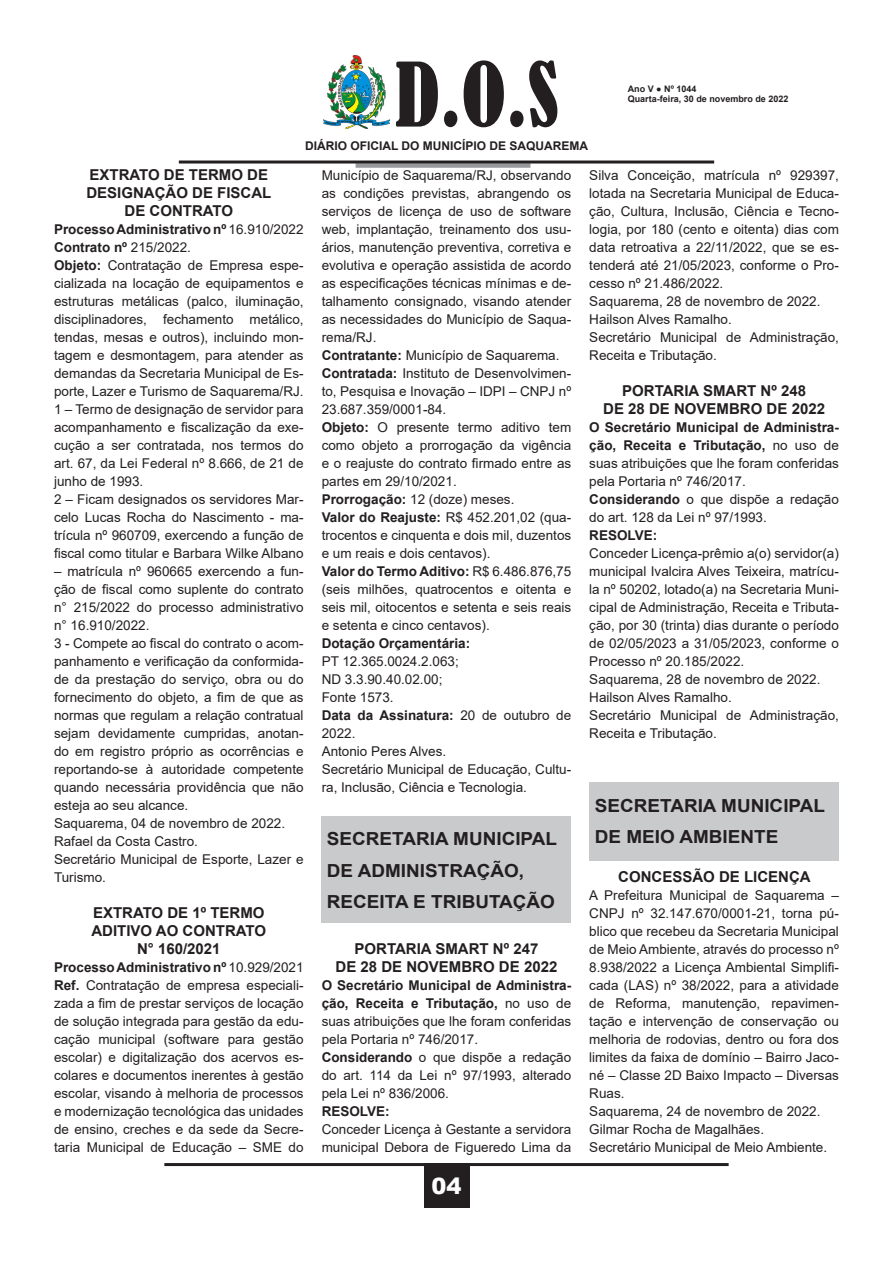
<style>
.page{position:relative;width:893px;height:1263px;background:#fff}
.page>*{position:absolute;margin:0;border:0;box-sizing:border-box;transform-origin:0 0}
.t1{font:condensed 82.5px "Bernard";color:#231f20}
.t2{font:900 22.5px "Arial";color:#fff}
.t3{font:700 18px "Arial";color:#231f20;scale:1.05 1}
.t4{font:700 15px "Arial";color:#231f20}
.t5{font:13.5px/18px "Arial";color:#231f20;text-align:justify}
.t6{font:700 13.5px "Arial";color:#231f20}
.t7{font:700 12px "Arial";color:#231f20}
.t8{font:700 9px/10.8px "Arial";color:#231f20}
.s1{font-weight:400}
.s2{font-weight:700}
</style>
<div class="page">
<hr style="left:164px;top:1163px;width:565px;height:3px;background:#231f20">
<div style="left:424px;top:1163px;width:45px;height:45px;background:#231f20"></div>
<img style="left:324px;top:55px;width:65px;height:73px">
<div style="left:356px;top:163px;width:174px;height:5px;background:#97999c"></div>
<hr style="left:179px;top:161px;width:535px;height:3px;background:#231f20">
<div style="left:590px;top:782px;width:249px;height:78px;background:#c9cacc"></div>
<div style="left:322px;top:816px;width:249px;height:107px;background:#c9cacc"></div>
<h1 class="t1" style="left:395px;top:47px;width:165px">D.O.S</h1>
<p class="t7" style="left:305px;top:137px;width:285px">DIÁRIO OFICIAL DO MUNICÍPIO DE SAQUAREMA</p>
<p class="t8" style="left:628px;top:83px;width:162px">Ano V ● Nº 1044<br>Quarta-feira, 30 de novembro de 2022</p>
<p class="t4" style="left:90px;top:164px;width:180px">EXTRATO DE TERMO DE</p>
<p class="t4" style="left:86px;top:182px;width:187px">DESIGNAÇÃO DE FISCAL</p>
<p class="t4" style="left:125px;top:200px;width:110px">DE CONTRATO</p>
<p class="t6" style="left:54px;top:220px;width:251px">Processo Administrativo nº <span class="s1">16.910/2022</span></p>
<p class="t6" style="left:54px;top:238px;width:138px">Contrato nº <span class="s1">215/2022.</span></p>
<p class="t5" style="left:54px;top:256px;width:251px"><span class="s2">Objeto:</span> Contratação de Empresa espe&shy;cializada na locação de equipamentos e estruturas metálicas (palco, iluminação, disciplinadores, fechamento metálico, tendas, mesas e outros), incluindo mon&shy;tagem e desmontagem, para atender as demandas da Secretaria Municipal de Es&shy;porte, Lazer e Turismo de Saquarema/RJ.</p>
<p class="t5" style="left:54px;top:400px;width:251px">1 – Termo de designação de servidor para acompanhamento e fiscalização da exe&shy;cução a ser contratada, nos termos do art. 67, da Lei Federal nº 8.666, de 21 de junho de 1993.</p>
<p class="t5" style="left:54px;top:490px;width:251px">2 – Ficam designados os servidores Mar&shy;celo Lucas Rocha do Nascimento - ma&shy;trícula nº 960709, exercendo a função de fiscal como titular e Barbara Wilke Albano</p>
<p class="t5" style="left:54px;top:562px;width:251px">– matrícula nº 960665 exercendo a fun&shy;ção de fiscal como suplente do contrato n° 215/2022 do processo administrativo n° 16.910/2022.</p>
<p class="t5" style="left:54px;top:634px;width:251px">3 - Compete ao fiscal do contrato o acom&shy;panhamento e verificação da conformida&shy;de da prestação do serviço, obra ou do fornecimento do objeto, a fim de que as normas que regulam a relação contratual sejam devidamente cumpridas, anotan&shy;do em registro próprio as ocorrências e reportando-se à autoridade competente quando necessária providência que não esteja ao seu alcance.</p>
<p class="t5" style="left:54px;top:814px;width:233px">Saquarema, 04 de novembro de 2022.</p>
<p class="t5" style="left:54px;top:832px;width:146px">Rafael da Costa Castro.</p>
<p class="t5" style="left:54px;top:850px;width:251px">Secretário Municipal de Esporte, Lazer e<br>Turismo.</p>
<p class="t4" style="left:93px;top:902px;width:173px">EXTRATO DE 1º TERMO</p>
<p class="t4" style="left:91px;top:920px;width:176px">ADITIVO AO CONTRATO</p>
<p class="t4" style="left:137px;top:938px;width:85px">N° 160/2021</p>
<p class="t6" style="left:54px;top:958px;width:251px">Processo Administrativo nº <span class="s1">10.929/2021</span></p>
<p class="t5" style="left:54px;top:976px;width:251px"><span class="s2">Ref.</span> Contratação de empresa especiali&shy;zada a fim de prestar serviços de locação de solução integrada para gestão da edu&shy;cação municipal (software para gestão escolar) e digitalização dos acervos es&shy;colares e documentos inerentes à gestão escolar, visando à melhoria de processos e modernização tecnológica das unidades de ensino, creches e da sede da Secre&shy;taria Municipal de Educação – SME do</p>
<p class="t5" style="left:322px;top:166px;width:251px">Município de Saquarema/RJ, observando as condições previstas, abrangendo os serviços de licença de uso de software web, implantação, treinamento dos usu&shy;ários, manutenção preventiva, corretiva e evolutiva e operação assistida de acordo as especificações técnicas mínimas e de&shy;talhamento consignado, visando atender as necessidades do Município de Saqua&shy;rema/RJ.</p>
<p class="t5" style="left:322px;top:346px;width:239px"><span class="s2">Contratante:</span> Município de Saquarema.</p>
<p class="t5" style="left:322px;top:364px;width:251px"><span class="s2">Contratada:</span> Instituto de Desenvolvimen&shy;to, Pesquisa e Inovação – IDPI – CNPJ nº 23.687.359/0001-84.</p>
<p class="t5" style="left:322px;top:418px;width:251px"><span class="s2">Objeto:</span> O presente termo aditivo tem como objeto a prorrogação da vigência e o reajuste do contrato firmado entre as partes em 29/10/2021.</p>
<p class="t5" style="left:322px;top:490px;width:194px"><span class="s2">Prorrogação:</span> 12 (doze) meses.</p>
<p class="t5" style="left:322px;top:508px;width:251px"><span class="s2">Valor do Reajuste:</span> R$ 452.201,02 (qua&shy;trocentos e cinquenta e dois mil, duzentos e um reais e dois centavos).</p>
<p class="t5" style="left:322px;top:562px;width:251px"><span class="s2">Valor do Termo Aditivo:</span> R$ 6.486.876,75 (seis milhões, quatrocentos e oitenta e seis mil, oitocentos e setenta e seis reais e setenta e cinco centavos).</p>
<p class="t6" style="left:322px;top:634px;width:150px">Dotação Orçamentária:</p>
<p class="t5" style="left:322px;top:652px;width:139px">PT 12.365.0024.2.063;</p>
<p class="t5" style="left:322px;top:670px;width:122px">ND 3.3.90.40.02.00;</p>
<p class="t5" style="left:322px;top:688px;width:74px">Fonte 1573.</p>
<p class="t5" style="left:322px;top:706px;width:251px"><span class="s2">Data da Assinatura:</span> 20 de outubro de<br>2022.</p>
<p class="t5" style="left:322px;top:742px;width:126px">Antonio Peres Alves.</p>
<p class="t5" style="left:322px;top:760px;width:251px">Secretário Municipal de Educação, Cultu&shy;ra, Inclusão, Ciência e Tecnologia.</p>
<p class="t5" style="left:589px;top:166px;width:251px">Silva Conceição, matrícula nº 929397, lotada na Secretaria Municipal de Educa&shy;ção, Cultura, Inclusão, Ciência e Tecno&shy;logia, por 180 (cento e oitenta) dias com data retroativa a 22/11/2022, que se es&shy;tenderá até 21/05/2023, conforme o Pro&shy;cesso nº 21.486/2022.</p>
<p class="t5" style="left:589px;top:292px;width:233px">Saquarema, 28 de novembro de 2022.</p>
<p class="t5" style="left:589px;top:310px;width:144px">Hailson Alves Ramalho.</p>
<p class="t5" style="left:589px;top:328px;width:251px">Secretário Municipal de Administração,<br>Receita e Tributação.</p>
<p class="t4" style="left:622px;top:380px;width:185px">PORTARIA SMART Nº 248</p>
<p class="t4" style="left:603px;top:398px;width:223px">DE 28 DE NOVEMBRO DE 2022</p>
<p class="t5" style="left:589px;top:418px;width:251px"><span class="s2">O Secretário Municipal de Administra&shy;ção, Receita e Tributação,</span> no uso de suas atribuições que lhe foram conferidas pela Portaria nº 746/2017.</p>
<p class="t5" style="left:589px;top:490px;width:251px"><span class="s2">Considerando</span> o que dispõe a redação do art. 128 da Lei nº 97/1993.</p>
<p class="t6" style="left:589px;top:526px;width:70px">RESOLVE:</p>
<p class="t5" style="left:589px;top:544px;width:251px">Conceder Licença-prêmio a(o) servidor(a) municipal Ivalcira Alves Teixeira, matrícu&shy;la nº 50202, lotado(a) na Secretaria Muni&shy;cipal de Administração, Receita e Tributa&shy;ção, por 30 (trinta) dias durante o período de 02/05/2023 a 31/05/2023, conforme o Processo nº 20.185/2022.</p>
<p class="t5" style="left:589px;top:670px;width:233px">Saquarema, 28 de novembro de 2022.</p>
<p class="t5" style="left:589px;top:688px;width:144px">Hailson Alves Ramalho.</p>
<p class="t5" style="left:589px;top:706px;width:251px">Secretário Municipal de Administração,<br>Receita e Tributação.</p>
<p class="t3" style="left:595px;top:793px;width:221px">SECRETARIA MUNICIPAL</p>
<p class="t3" style="left:327px;top:826px;width:221px">SECRETARIA MUNICIPAL</p>
<p class="t3" style="left:595px;top:824px;width:176px">DE MEIO AMBIENTE</p>
<p class="t3" style="left:327px;top:857px;width:189px">DE ADMINISTRAÇÃO,</p>
<p class="t3" style="left:327px;top:889px;width:219px">RECEITA E TRIBUTAÇÃO</p>
<p class="t4" style="left:618px;top:866px;width:194px">CONCESSÃO DE LICENÇA</p>
<p class="t5" style="left:589px;top:886px;width:251px">A Prefeitura Municipal de Saquarema – CNPJ nº 32.147.670/0001-21, torna pú&shy;blico que recebeu da Secretaria Municipal de Meio Ambiente, através do processo nº 8.938/2022 a Licença Ambiental Simplifi&shy;cada (LAS) nº 38/2022, para a atividade de Reforma, manutenção, repavimen&shy;tação e intervenção de conservação ou melhoria de rodovias, dentro ou fora dos limites da faixa de domínio – Bairro Jaco&shy;né – Classe 2D Baixo Impacto – Diversas Ruas.</p>
<p class="t5" style="left:589px;top:1102px;width:233px">Saquarema, 24 de novembro de 2022.</p>
<p class="t5" style="left:589px;top:1120px;width:176px">Gilmar Rocha de Magalhães.</p>
<p class="t5" style="left:589px;top:1138px;width:239px">Secretário Municipal de Meio Ambiente.</p>
<p class="t4" style="left:355px;top:938px;width:185px">PORTARIA SMART Nº 247</p>
<p class="t4" style="left:336px;top:956px;width:223px">DE 28 DE NOVEMBRO DE 2022</p>
<p class="t5" style="left:322px;top:976px;width:251px"><span class="s2">O Secretário Municipal de Administra&shy;ção, Receita e Tributação,</span> no uso de suas atribuições que lhe foram conferidas pela Portaria nº 746/2017.</p>
<p class="t5" style="left:322px;top:1048px;width:251px"><span class="s2">Considerando</span> o que dispõe a redação do art. 114 da Lei nº 97/1993, alterado pela Lei nº 836/2006.</p>
<p class="t6" style="left:322px;top:1102px;width:70px">RESOLVE:</p>
<p class="t5" style="left:322px;top:1120px;width:251px">Conceder Licença à Gestante a servidora municipal Debora de Figueredo Lima da</p>
<h2 class="t2" style="left:431px;top:1170px;width:32px">04</h2>
</div>
